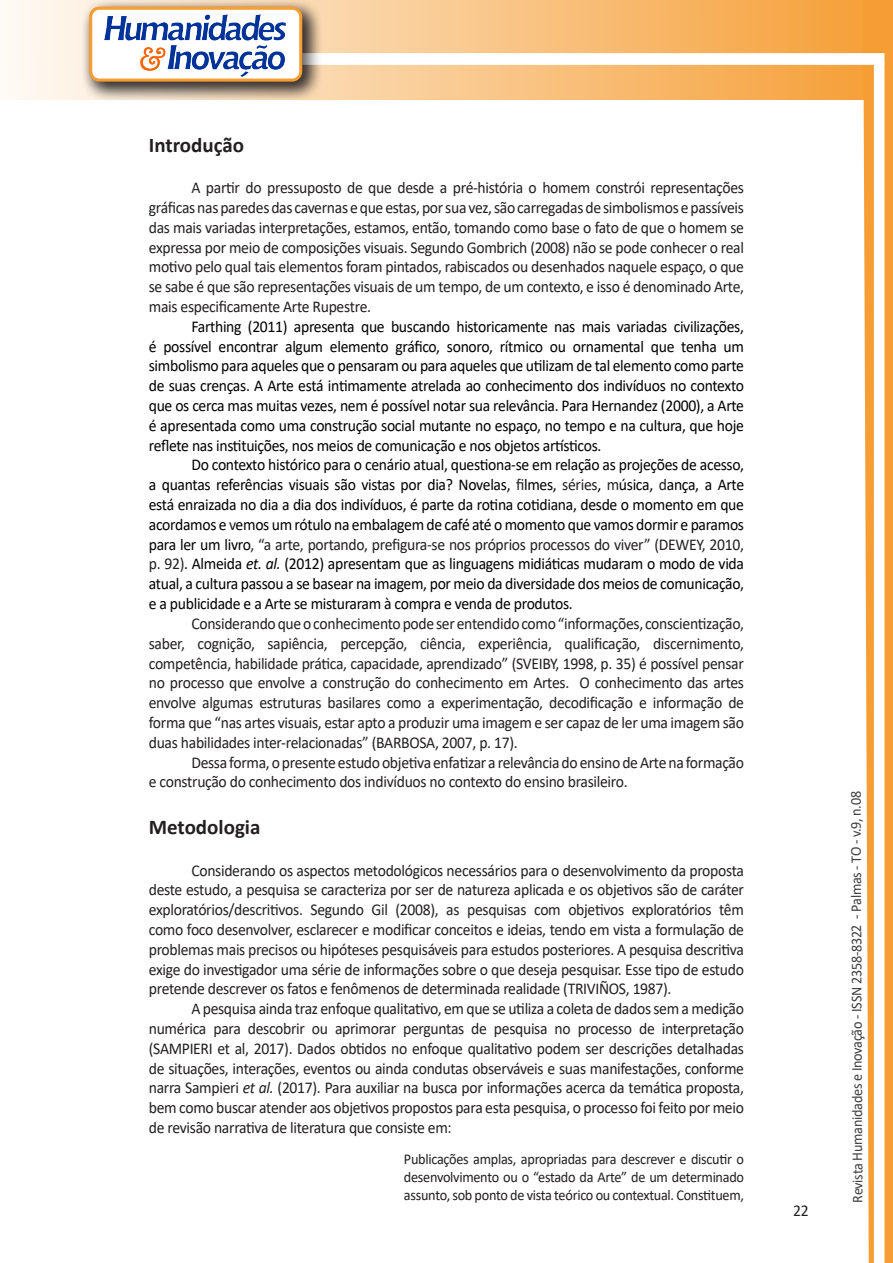
<style>
.page{position:relative;width:893px;height:1263px;background:#fff}
.page>*{position:absolute;margin:0;border:0;box-sizing:border-box;transform-origin:0 0}
.Titulo_2{font:700 21px "Calibri";color:#231f20}
.texto{font:16.5px/19.8px "Calibri";letter-spacing:-.02em;color:#231f20;text-align:justify;scale:.95 1}
.texto-2{font:16.5px/19.8px "Calibri";letter-spacing:-.02em;color:#000;text-align:justify;scale:.95 1}
.citacao{font:15px/18px "Calibri";letter-spacing:-.02em;color:#231f20;text-align:justify;scale:.95 1}
.t1{font:15px "Calibri";letter-spacing:-.025em;color:#3e3e3f;scale:.95 1}
.s1{color:#231f20}
.s2{font-style:italic}
</style>
<div class="page">
<svg style="left:5px;top:0;width:858px;height:100px;background:#f9c484"></svg>
<div style="left:302px;top:53px;width:582px;height:12px;background:#fff;border:2px solid #fff"></div>
<svg style="left:863px;top:0;width:30px;height:1263px"></svg>
<div style="left:81px;top:0;width:241px;height:102px;background:#231f20;opacity:.75"></div>
<div style="left:91px;top:8px;width:210px;height:72px;background:#fff;border-radius:9px"></div>
<img style="left:104px;top:14px;width:181px;height:62px">
<div style="left:89px;top:7px;width:213px;height:75px;border:3px solid #f69e34;border-radius:9px"></div>
<p class="Titulo_2" style="left:149px;top:130px;width:97px">Introdução</p>
<p class="texto" style="left:149px;top:177px;width:628px;text-indent:43px">A partir do pressuposto de que desde a pré-história o homem constrói representações gráficas nas paredes das cavernas e que estas, por sua vez, são carregadas de simbolismos e passíveis das mais variadas interpretações, estamos, então, tomando como base o fato de que o homem se expressa por meio de composições visuais. Segundo Gombrich (2008) não se pode conhecer o real motivo pelo qual tais elementos foram pintados, rabiscados ou desenhados naquele espaço, o que se sabe é que são representações visuais de um tempo, de um contexto, e isso é denominado Arte, mais especificamente Arte Rupestre.</p>
<p class="texto-2" style="left:149px;top:316px;width:628px;text-indent:43px">Farthing (2011) apresenta que buscando historicamente nas mais variadas civilizações, é possível encontrar algum elemento gráfico, sonoro, rítmico ou ornamental que tenha um simbolismo para aqueles que o pensaram ou para aqueles que utilizam de tal elemento como parte de suas crenças. A Arte está intimamente atrelada ao conhecimento dos indivíduos no contexto que os cerca mas muitas vezes, nem é possível notar sua relevância. Para Hernandez (2000), a Arte é apresentada como uma construção social mutante no espaço, no tempo e na cultura, que hoje reflete nas instituições, nos meios de comunicação e nos objetos artísticos.</p>
<p class="texto-2" style="left:149px;top:455px;width:628px;text-indent:43px">Do contexto histórico para o cenário atual, questiona-se em relação as projeções de acesso, a quantas referências visuais são vistas por dia? Novelas, <span class="s1">fi</span>lmes, <span class="s1">séries</span>, <span class="s1">m</span>úsica, <span class="s1">d</span>ança, a Arte está enraizada no dia a dia dos indivíduos, é parte da rotina cotidiana, desde o momento em que acordamos e <span class="s1">v</span>emos um rótulo na embalagem de café até o momento que vamos dormir e paramos para ler um livro<span class="s1">, “a arte, portando, prefigura-se nos próprios processos do viver” (DEWEY, 2010, p. 92)</span>. Almeida <span class="s2">et. al.</span> (2012) apresentam que as linguagens midiáticas mudaram o modo de vida atual, a cultura passou a se basear na imagem, por meio da diversidade dos meios de comunicação, e a publicidade e a Arte se misturaram à compra e venda de produtos.</p>
<p class="texto" style="left:149px;top:613px;width:628px;text-indent:43px">Considerando que o conhecimento pode ser entendido como “informações, conscientização, saber, cognição, sapiência, percepção, ciência, experiência, qualificação, discernimento, competência, habilidade prática, capacidade, aprendizado” (SVEIBY, 1998, p. 35) é possível pensar no processo que envolve a construção do conhecimento em Artes. O conhecimento das artes envolve algumas estruturas basilares como a experimentação, decodificação e informação de forma que “nas artes visuais, estar apto a produzir uma imagem e ser capaz de ler uma imagem são duas habilidades inter-relacionadas” (BARBOSA, 2007, p. 17).</p>
<p class="texto" style="left:149px;top:752px;width:628px;text-indent:43px">Dessa forma, o presente estudo objetiva enfatizar a relevância do ensino de Arte na formação e construção do conhecimento dos indivíduos no contexto do ensino brasileiro.</p>
<p class="Titulo_2" style="left:149px;top:812px;width:113px">Metodologia</p>
<p class="texto" style="left:149px;top:860px;width:628px;text-indent:43px">Considerando os aspectos metodológicos necessários para o desenvolvimento da proposta deste estudo, a pesquisa se caracteriza por ser de natureza aplicada e os objetivos são de caráter exploratórios/descritivos. Segundo Gil (2008), as pesquisas com objetivos exploratórios têm como foco desenvolver, esclarecer e modificar conceitos e ideias, tendo em vista a formulação de problemas mais precisos ou hipóteses pesquisáveis para estudos posteriores. A pesquisa descritiva exige do investigador uma série de informações sobre o que deseja pesquisar. Esse tipo de estudo pretende descrever os fatos e fenômenos de determinada realidade (TRIVIÑOS, 1987).</p>
<p class="texto" style="left:149px;top:998px;width:628px;text-indent:43px">A pesquisa ainda traz enfoque qualitativo, em que se utiliza a coleta de dados sem a medição numérica para descobrir ou aprimorar perguntas de pesquisa no processo de interpretação (SAMPIERI et al, 2017). Dados obtidos no enfoque qualitativo podem ser descrições detalhadas de situações, interações, eventos ou ainda condutas observáveis e suas manifestações, conforme narra Sampieri <span class="s2">et al.</span> (2017). Para auxiliar na busca por informações acerca da temática proposta, bem como buscar atender aos objetivos propostos para esta pesquisa, o processo foi feito por meio de revisão narrativa de literatura que consiste em:</p>
<p class="citacao" style="left:404px;top:1149px;width:359px">Publicações amplas, apropriadas para descrever e discutir o desenvolvimento ou o “estado da Arte” de um determinado assunto, sob ponto de vista teórico ou contextual. Constituem,</p>
<p class="texto" style="left:793px;top:1200px;width:18px">22</p>
<p class="t1" style="left:846px;top:1203px;width:435px;rotate:-90deg">Revista Humanidades e Inovação - ISSN 2358-8322 - Palmas - TO - v.9, n.08</p>
</div>
